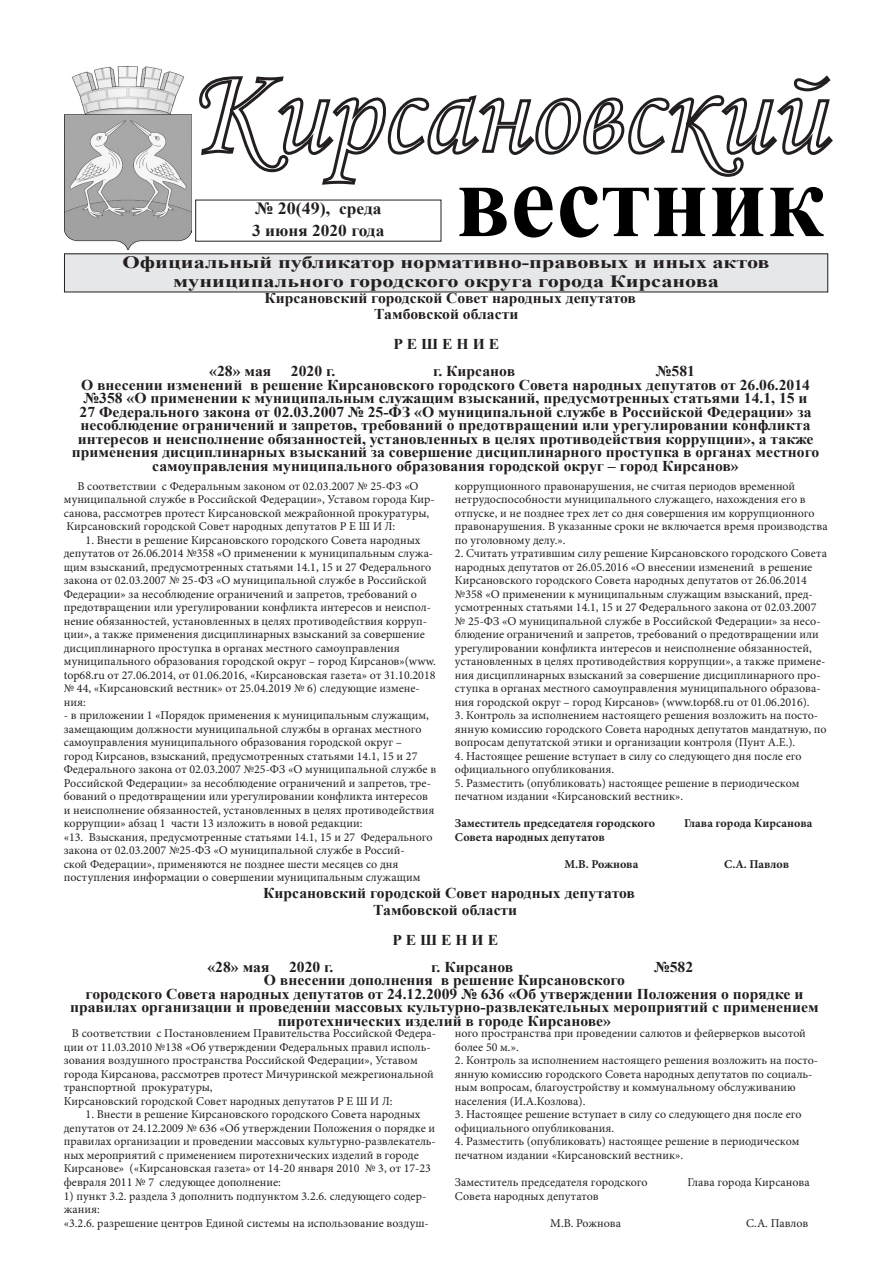
<style>
.page{position:relative;width:893px;height:1263px;background:#fff}
.page>*{position:absolute;margin:0;border:0;box-sizing:border-box;transform-origin:0 0}
.t1{font:700 105.9px "Times New Roman";color:#000;scale:.95 1}
.t2{font:700 17.25px "Times New Roman";color:#231f20;scale:1.29 1}
.t3{font:700 17.1px "Times New Roman";color:#231f20;scale:1.05 1}
.t4{font:700 16.5px "Times New Roman";color:#231f20;scale:1.05 1}
.t5{font:700 15px/13.5px "Times New Roman";color:#231f20;text-align:center;scale:1.04 1}
.t6{font:12px/13.5px "Minion Pro";color:#231f20}
.t7{font:700 12px "Minion Pro";color:#231f20}
.s1{font-size:16.5px}
</style>
<div class="page">
<svg style="left:199px;top:75px;width:634px;height:110px"></svg>
<img style="left:65px;top:67px;width:126px;height:183px">
<div style="left:64px;top:254px;width:764px;height:38px;background:#e6e7e9"></div>
<p class="t1" style="left:456px;top:127px;width:390px">вестник</p>
<p class="t2" style="left:123px;top:250px;width:503px">Официальный публикатор нормативно-правовых и иных актов</p>
<p class="t2" style="left:173px;top:269px;width:425px">муниципального городского округа города Кирсанова</p>
<p class="t5" style="left:264px;top:290px;width:359px">Кирсановский городской Совет народных депутатов</p>
<p class="t5" style="left:374px;top:307px;width:140px">Тамбовской области</p>
<p class="t5" style="left:393px;top:337px;width:103px">Р Е Ш Е Н И Е</p>
<p class="t5" style="left:209px;top:364px;width:61px">«28» мая</p>
<p class="t5" style="left:291px;top:364px;width:44px">2020 г.</p>
<p class="t5" style="left:433px;top:364px;width:80px">г. Кирсанов</p>
<p class="t5" style="left:656px;top:364px;width:39px">№581</p>
<p class="t5" style="left:72px;top:377px;width:720px">О внесении изменений в решение Кирсановского городского Совета народных депутатов от 26.06.2014 №358 «О применении к муниципальным служащим взысканий, предусмотренных статьями 14.1, 15 и<br>27 Федерального закона от 02.03.2007 № 25-ФЗ «О муниципальной службе в Российской Федерации» за несоблюдение ограничений и запретов, требований о предотвращении или урегулировании конфликта интересов и неисполнение обязанностей, установленных в целях противодействия коррупции», а также применения дисциплинарных взысканий за совершение дисциплинарного проступка в органах местного самоуправления муниципального образования городской округ – город Кирсанов»</p>
<p class="t6" style="left:64px;top:479px;width:372px;text-align:center">В соответствии с Федеральным законом от 02.03.2007 № 25-ФЗ «О муниципальной службе в Российской Федерации», Уставом города Кир&shy;санова, рассмотрев протест Кирсановской межрайонной прокуратуры,</p>
<p class="t6" style="left:67px;top:520px;width:330px">Кирсановский городской Совет народных депутатов Р Е Ш И Л:</p>
<p class="t6" style="left:64px;top:533px;width:373px;text-indent:22px">1. Внести в решение Кирсановского городского Совета народных депутатов от 26.06.2014 №358 «О применении к муниципальным служа&shy;щим взысканий, предусмотренных статьями 14.1, 15 и 27 Федерального закона от 02.03.2007 № 25-ФЗ «О муниципальной службе в Российской Федерации» за несоблюдение ограничений и запретов, требований о предотвращении или урегулировании конфликта интересов и неиспол&shy;нение обязанностей, установленных в целях противодействия корруп&shy;ции», а также применения дисциплинарных взысканий за совершение дисциплинарного проступка в органах местного самоуправления муниципального образования городской округ – город Кирсанов»(www. top68.ru от 27.06.2014, от 01.06.2016, «Кирсановская газета» от 31.10.2018 № 44, «Кирсановский вестник» от 25.04.2019 № 6) следующие измене&shy;ния:</p>
<p class="t6" style="left:64px;top:709px;width:374px">- в приложении 1 «Порядок применения к муниципальным служащим, замещающим должности муниципальной службы в органах местного самоуправления муниципального образования городской округ –<br>город Кирсанов, взысканий, предусмотренных статьями 14.1, 15 и 27<br>Федерального закона от 02.03.2007 №25-ФЗ «О муниципальной службе в Российской Федерации» за несоблюдение ограничений и запретов, тре&shy;бований о предотвращении или урегулировании конфликта интересов и неисполнение обязанностей, установленных в целях противодействия коррупции» абзац 1 части 13 изложить в новой редакции:</p>
<p class="t6" style="left:64px;top:830px;width:370px">«13. Взыскания, предусмотренные статьями 14.1, 15 и 27 Федерального закона от 02.03.2007 №25-ФЗ «О муниципальной службе в Россий-<br>ской Федерации», применяются не позднее шести месяцев со дня поступления информации о совершении муниципальным служащим</p>
<p class="t3" style="left:255px;top:196px;width:122px">№ 20(49), <span class="s1">среда</span></p>
<p class="t4" style="left:252px;top:219px;width:127px">3 июня 2020 года</p>
<p class="t6" style="left:455px;top:479px;width:374px">коррупционного правонарушения, не считая периодов временной нетрудоспособности муниципального служащего, нахождения его в отпуске, и не позднее трех лет со дня совершения им коррупционного правонарушения. В указанные сроки не включается время производства по уголовному делу.».</p>
<p class="t6" style="left:455px;top:547px;width:373px">2. Считать утратившим силу решение Кирсановского городского Совета народных депутатов от 26.05.2016 «О внесении изменений в решение Кирсановского городского Совета народных депутатов от 26.06.2014 №358 «О применении к муниципальным служащим взысканий, пред&shy;усмотренных статьями 14.1, 15 и 27 Федерального закона от 02.03.2007 № 25-ФЗ «О муниципальной службе в Российской Федерации» за несо&shy;блюдение ограничений и запретов, требований о предотвращении или урегулировании конфликта интересов и неисполнение обязанностей, установленных в целях противодействия коррупции», а также примене&shy;ния дисциплинарных взысканий за совершение дисциплинарного про&shy;ступка в органах местного самоуправления муниципального образова&shy;ния городской округ – город Кирсанов» (www.top68.ru от 01.06.2016).</p>
<p class="t6" style="left:455px;top:709px;width:373px">3. Контроль за исполнением настоящего решения возложить на посто&shy;янную комиссию городского Совета народных депутатов мандатную, по вопросам депутатской этики и организации контроля (Пунт А.Е.).</p>
<p class="t6" style="left:455px;top:749px;width:348px">4. Настоящее решение вступает в силу со следующего дня после его официального опубликования.</p>
<p class="t6" style="left:455px;top:776px;width:346px">5. Разместить (опубликовать) настоящее решение в периодическом печатном издании «Кирсановский вестник».</p>
<p class="t7" style="left:455px;top:815px;width:202px">Заместитель председателя городского</p>
<p class="t7" style="left:684px;top:815px;width:130px">Глава города Кирсанова</p>
<p class="t7" style="left:455px;top:828px;width:151px">Совета народных депутатов</p>
<p class="t7" style="left:564px;top:855px;width:76px">М.В. Рожнова</p>
<p class="t7" style="left:724px;top:855px;width:66px">С.А. Павлов</p>
<p class="t5" style="left:263px;top:886px;width:359px">Кирсановский городской Совет народных депутатов</p>
<p class="t5" style="left:373px;top:903px;width:140px">Тамбовской области</p>
<p class="t5" style="left:392px;top:933px;width:103px">Р Е Ш Е Н И Е</p>
<p class="t5" style="left:207px;top:960px;width:61px">«28» мая</p>
<p class="t5" style="left:289px;top:960px;width:44px">2020 г.</p>
<p class="t5" style="left:431px;top:960px;width:80px">г. Кирсанов</p>
<p class="t5" style="left:654px;top:960px;width:39px">№582</p>
<p class="t5" style="left:264px;top:973px;width:349px">О внесении дополнения в решение Кирсановского</p>
<p class="t5" style="left:70px;top:987px;width:721px">городского Совета народных депутатов от 24.12.2009 № 636 «Об утверждении Положения о порядке и правилах организации и проведении массовых культурно-развлекательных мероприятий с применением пиротехнических изделий в городе Кирсанове»</p>
<p class="t6" style="left:64px;top:1027px;width:374px;text-indent:8px">В соответствии с Постановлением Правительства Российской Федера&shy;ции от 11.03.2010 №138 «Об утверждении Федеральных правил исполь&shy;зования воздушного пространства Российской Федерации», Уставом города Кирсанова, рассмотрев протест Мичуринской межрегиональной транспортной прокуратуры,</p>
<p class="t6" style="left:64px;top:1094px;width:330px">Кирсановский городской Совет народных депутатов Р Е Ш И Л:</p>
<p class="t6" style="left:64px;top:1108px;width:374px;text-indent:22px">1. Внести в решение Кирсановского городского Совета народных депутатов от 24.12.2009 № 636 «Об утверждении Положения о порядке и правилах организации и проведении массовых культурно-развлекатель&shy;ных мероприятий с применением пиротехнических изделий в городе Кирсанове» («Кирсановская газета» от 14-20 января 2010 № 3, от 17-23 февраля 2011 № 7 следующее дополнение:</p>
<p class="t6" style="left:64px;top:1189px;width:364px">1) пункт 3.2. раздела 3 дополнить подпунктом 3.2.6. следующего содер&shy;жания:</p>
<p class="t6" style="left:64px;top:1216px;width:367px">«3.2.6. разрешение центров Единой системы на использование воздуш-</p>
<p class="t6" style="left:455px;top:1027px;width:352px">ного пространства при проведении салютов и фейерверков высотой более 50 м.».</p>
<p class="t6" style="left:455px;top:1054px;width:365px">2. Контроль за исполнением настоящего решения возложить на посто&shy;янную комиссию городского Совета народных депутатов по социаль&shy;ным вопросам, благоустройству и коммунальному обслуживанию населения (И.А.Козлова).</p>
<p class="t6" style="left:455px;top:1108px;width:348px">3. Настоящее решение вступает в силу со следующего дня после его официального опубликования.</p>
<p class="t6" style="left:455px;top:1135px;width:346px">4. Разместить (опубликовать) настоящее решение в периодическом печатном издании «Кирсановский вестник».</p>
<p class="t6" style="left:455px;top:1175px;width:194px">Заместитель председателя городского</p>
<p class="t6" style="left:687px;top:1175px;width:124px">Глава города Кирсанова</p>
<p class="t6" style="left:455px;top:1189px;width:145px">Совета народных депутатов</p>
<p class="t6" style="left:550px;top:1216px;width:72px">М.В. Рожнова</p>
<p class="t6" style="left:746px;top:1216px;width:63px">С.А. Павлов</p>
</div>
